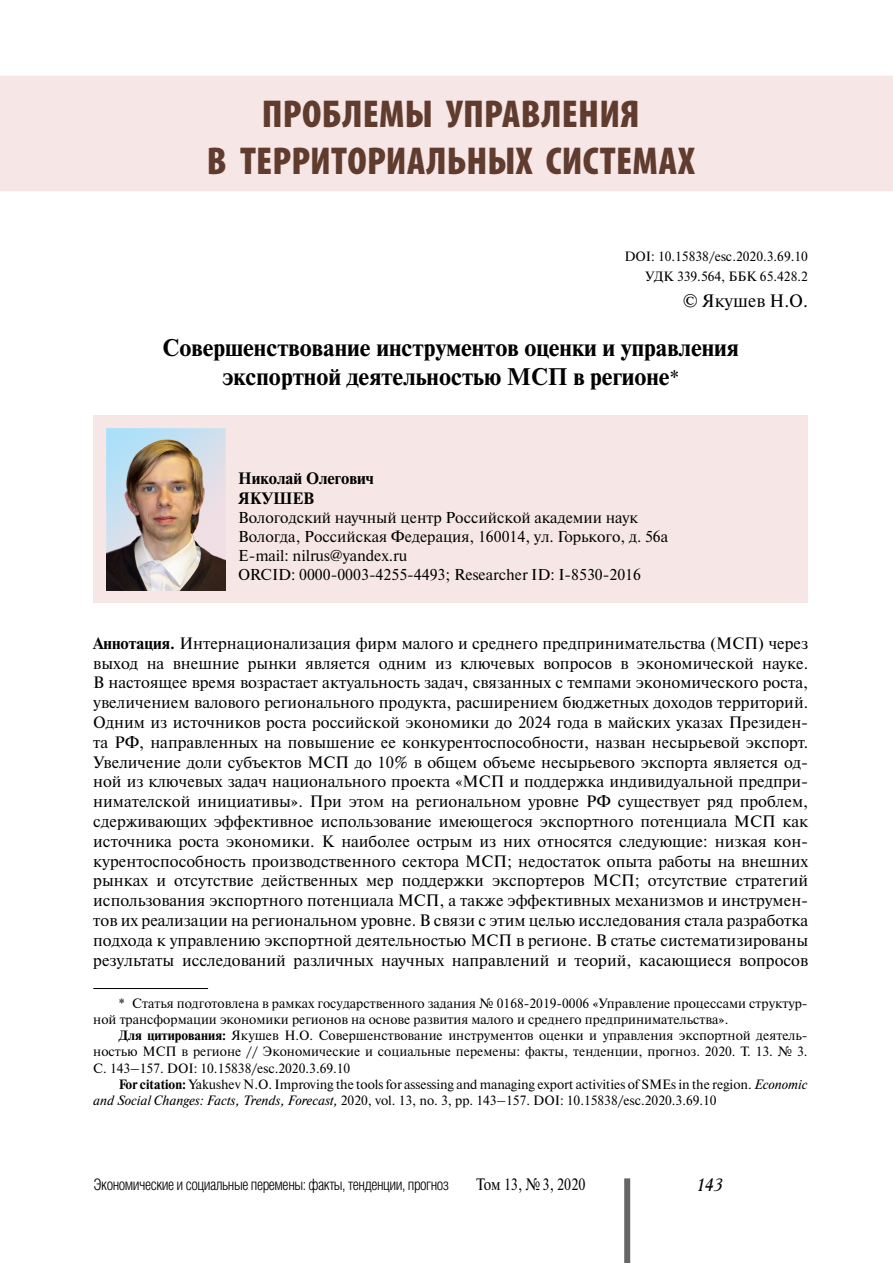
<style>
.page{position:relative;width:893px;height:1263px;background:#fff}
.page>*{position:absolute;margin:0;border:0;box-sizing:border-box;transform-origin:0 0}
.t1{font:900 condensed 39px/46.8px "Myriad Pro";letter-spacing:.005em;color:#603c2f;text-align:center}
.t2{font:700 24px/28.8px "Newton C";color:#000;text-align:center}
.t3{font:18px "Newton C";color:#000}
.t4{font:italic 18px "Academy";color:#000}
.t5{font:16.5px/19.8px "Newton C";color:#000;text-align:justify}
.t6{font:700 16.5px/19.8px "Newton C";color:#000}
.t7{font:16.5px "Newton C";color:#000;scale:.85 1}
.t8{font:15.75px/18.9px "Newton C";color:#000}
.t9{font:300 15.75px "Helios Cond";letter-spacing:-.03em;color:#000}
.t10{font:13.5px/16.2px "Newton C";color:#000}
.s1{font-weight:400;font-size:21px}
.s2{font-weight:700}
.s3{font-style:italic}
</style>
<div class="page">
<div style="left:624px;top:1178px;width:6px;height:85px;background:#666"></div>
<hr style="left:93px;top:988px;width:115px;height:1px;background:#000">
<div style="left:93px;top:416px;width:715px;height:187px;background:#f7e6e6"></div>
<div style="left:1px;top:76px;width:891px;height:114px;background:#f7e6e6"></div>
<div style="left:0;top:76px;width:893px;height:115px;border:2px solid #f7e6e6"></div>
<img style="left:106px;top:428px;width:119px;height:162px">
<h1 class="t1" style="left:207px;top:90px;width:489px">ПРОБЛЕМЫ УПРАВЛЕНИЯ<br>В ТЕРРИТОРИАЛЬНЫХ СИСТЕМАХ</h1>
<p class="t10" style="left:624px;top:246px;width:185px;line-height:20.4px;text-align:right">DOI: 10.15838/esc.2020.3.69.10<br>УДК 339.564, ББК 65.428.2</p>
<p class="t3" style="left:683px;top:291px;width:127px">© Якушев Н.О.</p>
<h2 class="t2" style="left:163px;top:333px;width:578px">Совершенствование инструментов оценки и управления экспортной деятельностью МСП в регионе<span class="s1">*</span></h2>
<p class="t6" style="left:238px;top:469px;width:137px">Николай Олегович<br>ЯКУШЕВ</p>
<p class="t8" style="left:238px;top:508px;width:431px">Вологодский научный центр Российской академии наук Вологда, Российская Федерация, 160014, ул. Горького, д. 56а Е-mail: nilrus@yandex.ru<br>ORCID: 0000-0003-4255-4493; Researcher ID: I-8530-2016</p>
<p class="t5" style="left:93px;top:633px;width:716px"><span class="s2">Аннотация.</span> Интернационализация фирм малого и среднего предпринимательства (МСП) через выход на внешние рынки является одним из ключевых вопросов в экономической науке.<br>В настоящее время возрастает актуальность задач, связанных с темпами экономического роста, увеличением валового регионального продукта, расширением бюджетных доходов территорий.<br>Одним из источников роста российской экономики до 2024 года в майских указах Президен&shy;та РФ, направленных на повышение ее конкурентоспособности, назван несырьевой экспорт.<br>Увеличение доли субъектов МСП до 10% в общем объеме несырьевого экспорта является од&shy;ной из ключевых задач национального проекта «МСП и поддержка индивидуальной предпри&shy;нимателской инициативы». При этом на региональном уровне РФ существует ряд проблем, сдерживающих эффективное использование имеющегося экспортного потенциала МСП как источника роста экономики. К наиболее острым из них относятся следующие: низкая кон&shy;курентоспособность производственного сектора МСП; недостаток опыта работы на внешних рынках и отсутствие действенных мер поддержки экспортеров МСП; отсутствие стратегий использования экспортного потенциала МСП, а также эффективных механизмов и инструмен&shy;тов их реализации на региональном уровне. В связи с этим целью исследования стала разработка подхода к управлению экспортной деятельностью МСП в регионе. В статье систематизированы результаты исследований различных научных направлений и теорий, касающиеся вопросов</p>
<p class="t10" style="left:93px;top:995px;width:716px;text-indent:26px">* Статья подготовлена в рамках государственного задания № 0168-2019-0006 «Управление процессами структур&shy;ной трансформации экономики регионов на основе развития малого и среднего предпринимательства».</p>
<p class="t10" style="left:93px;top:1027px;width:716px;text-align:justify;text-indent:26px"><span class="s2">Для цитирования:</span> Якушев Н.О. Совершенствование инструментов оценки и управления экспортной деятель&shy;ностью МСП в регионе // Экономические и социальные перемены: факты, тенденции, прогноз. 2020. Т. 13. № 3.<br>С. 143–157. DOI: 10.15838/esc.2020.3.69.10</p>
<p class="t10" style="left:93px;top:1076px;width:716px;text-indent:26px"><span class="s2">For citation:</span> Yakushev N.O. Improving the tools for assessing and managing export activities of SMEs in the region. <span class="s3">Economic and Social Changes: Facts, Trends, Forecast,</span> 2020, vol. 13, no. 3, pp. 143–157. DOI: 10.15838/esc.2020.3.69.10</p>
<p class="t9" style="left:94px;top:1176px;width:357px">Экономические и социальные перемены: факты, тенденции, прогноз</p>
<p class="t7" style="left:476px;top:1175px;width:130px">Том 13, №3, 2020</p>
<p class="t4" style="left:698px;top:1174px;width:27px">143</p>
</div>
